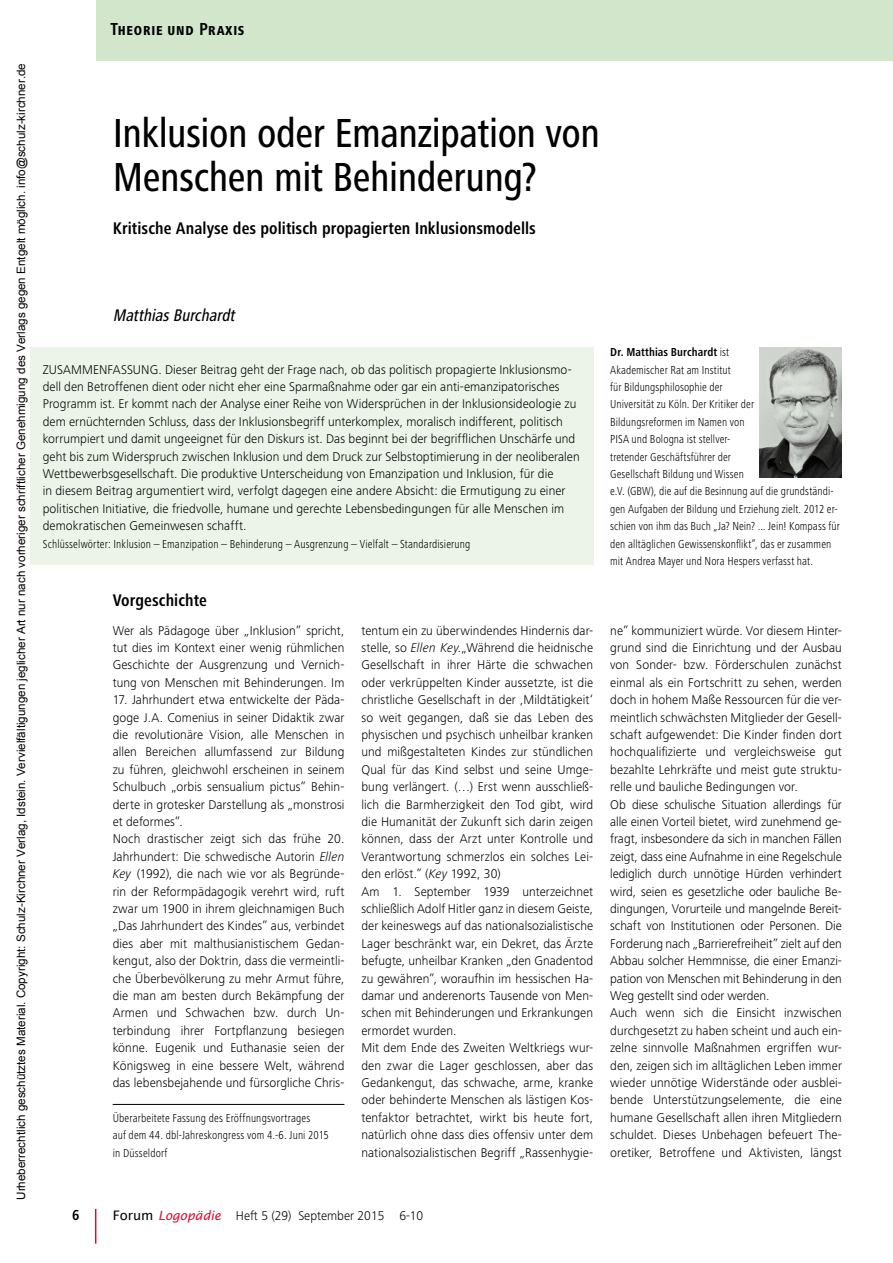
<style>
.page{position:relative;width:893px;height:1263px;background:#fff}
.page>*{position:absolute;margin:0;border:0;box-sizing:border-box;transform-origin:0 0}
.t1{font:500 condensed 42px/43.5px "Frutiger Next LT";letter-spacing:-.01em;color:#000}
.t2{font:700 condensed 17.4px "Frutiger Next LT";letter-spacing:.005em;color:#000}
.t3{font:italic 500 condensed 17.4px "Frutiger Next LT";color:#000}
.t4{font:700 condensed 15px "Frutiger Next LT";color:#000}
.t5{font:800 condensed 13.5px "Frutiger Next LT";letter-spacing:.055em;color:#000}
.t6{font:300 13.2px/17.4px "Frutiger Next LT";letter-spacing:.005em;color:#000}
.t7{font:300 condensed 12px/17.4px "Frutiger Next LT";letter-spacing:.005em;color:#000}
.t8{font:11.55px "Arial";color:#000}
.s1{font-weight:700;font-size:18px}
.s2{font-weight:700}
.s3{font-style:italic}
.s4{font-family:"Lucida Sans Unicode";font-weight:400}
.s5{font-family:"Lucida Sans";font-weight:400;font-style:italic;font-size:12.75px;color:#db0c2f}
</style>
<div class="page">
<hr style="left:95px;top:1209px;width:1px;height:34px;background:#db0c2f">
<div style="left:96px;top:0;width:797px;height:61px;background:#d1e6ca"></div>
<div style="left:30px;top:347px;width:563px;height:218px;background:#ecf4e9"></div>
<img style="left:759px;top:347px;width:83px;height:130px">
<hr style="left:113px;top:1104px;width:231px;height:1px;background:#000">
<p class="t8" style="left:14px;top:1200px;width:1138px;rotate:-90deg">Urheberrechtlich geschütztes Material. Copyright: Schulz-Kirchner Verlag, Idstein. Vervielfältigungen jeglicher Art nur nach vorheriger schriftlicher Genehmigung des Verlags gegen Entgelt möglich. info@schulz-kirchner.de</p>
<p class="t5" style="left:111px;top:23px;width:135px"><span class="s1">T</span>HEORIE UND <span class="s1">P</span>RAXIS</p>
<h1 class="t1" style="left:113px;top:111px;width:489px">Inklusion oder Emanzipation von<br>Menschen mit Behinderung?</h1>
<h2 class="t2" style="left:113px;top:219px;width:425px">Kritische Analyse des politisch propagierten Inklusionsmodells</h2>
<h2 class="t3" style="left:113px;top:306px;width:127px">MatthiasBurchardt</h2>
<p class="t6" style="left:43px;top:360px;width:539px">ZUSAMMENFASSUNG. Dieser Beitrag geht der Frage nach, ob das politisch propagierte Inklusionsmo&shy;dell den Betroffenen dient oder nicht eher eine Sparmaßnahme oder gar ein anti-emanzipatorisches Programm ist. Er kommt nach der Analyse einer Reihe von Widersprüchen in der Inklusionsideologie zu dem ernüchternden Schluss, dass der Inklusionsbegriff unterkomplex, moralisch indifferent, politisch korrumpiert und damit ungeeignet für den Diskurs ist. Das beginnt bei der begrifflichen Unschärfe und geht bis zum Widerspruch zwischen Inklusion und dem Druck zur Selbstoptimierung in der neoliberalen Wettbewerbsgesellschaft. Die produktive Unterscheidung von Emanzipation und Inklusion, für die<br>in diesem Beitrag argumentiert wird, verfolgt dagegen eine andere Absicht: die Ermutigung zu einer politischen Initiative, die friedvolle, humane und gerechte Lebensbedingungen für alle Menschen im demokratischen Gemeinwesen schafft.</p>
<p class="t7" style="left:43px;top:535px;width:429px">Schlüsselwörter: Inklusion – Emanzipation – Behinderung – Ausgrenzung – Vielfalt – Standardisierung</p>
<p class="t7" style="left:610px;top:343px;width:231px"><span class="s2">Dr. Matthias Burchardt</span> ist<br>Akademischer Rat am Institut<br>für Bildungsphilosophie der<br>Universität zu Köln. Der Kritiker der<br>Bildungsreformen im Namen von<br>PISA und Bologna ist stellver-<br>tretender Geschäftsführer der<br>Gesellschaft Bildung und Wissen<br>e.V. (GBW), die auf die Besinnung auf die grundständi&shy;gen Aufgaben der Bildung und Erziehung zielt. 2012 er&shy;schien von ihm das Buch „Ja? Nein? ... Jein! Kompass für den alltäglichen Gewissenskonflikt”, das er zusammen mit Andrea Mayer und Nora Hespers verfasst hat.</p>
<h2 class="t2" style="left:113px;top:590px;width:96px">Vorgeschichte</h2>
<p class="t6" style="left:113px;top:621px;width:233px;text-align:justify">Wer als Pädagoge über „Inklusion” spricht, tut dies im Kontext einer wenig rühmlichen Geschichte der Ausgrenzung und Vernich&shy;tung von Menschen mit Behinderungen. Im</p>
<p class="t6" style="left:113px;top:691px;width:233px">17. Jahrhundert etwa entwickelte der Päda&shy;goge J.A. Comenius in seiner Didaktik zwar die revolutionäre Vision, alle Menschen in allen Bereichen allumfassend zur Bildung zu führen, gleichwohl erscheinen in seinem Schulbuch „orbis sensualium pictus” Behin&shy;derte in grotesker Darstellung als „monstrosi et deformes”.<br>Noch drastischer zeigt sich das frühe 20.<br>Jahrhundert: Die schwedische Autorin <span class="s3">Ellen Key</span> (1992), die nach wie vor als Begründe&shy;rin der Reformpädagogik verehrt wird, ruft zwar um 1900 in ihrem gleichnamigen Buch „Das Jahrhundert des Kindes” aus, verbindet dies aber mit malthusianistischem Gedan&shy;kengut, also der Doktrin, dass die vermeintli&shy;che Überbevölkerung zu mehr Armut führe, die man am besten durch Bekämpfung der Armen und Schwachen bzw. durch Un&shy;terbindung ihrer Fortpflanzung besiegen könne. Eugenik und Euthanasie seien der Königsweg in eine bessere Welt, während das lebensbejahende und fürsorgliche Chris-</p>
<p class="t7" style="left:113px;top:1109px;width:218px">Überarbeitete Fassung des Eröffnungsvortrages<br>auf dem 44. dbl-Jahreskongress vom 4.-6. Juni 2015 in Düsseldorf</p>
<p class="t6" style="left:361px;top:621px;width:233px">tentum ein zu überwindendes Hindernis dar&shy;stelle, so <span class="s3">Ellen Key.</span>„Während die heidnische Gesellschaft in ihrer Härte die schwachen oder verkrüppelten Kinder aussetzte, ist die christliche Gesellschaft in der ‚Mildtätigkeit‘ so weit gegangen, daß sie das Leben des physischen und psychisch unheilbar kranken und mißgestalteten Kindes zur stündlichen Qual für das Kind selbst und seine Umge&shy;bung verlängert. (…) Erst wenn ausschließ&shy;lich die Barmherzigkeit den Tod gibt, wird die Humanität der Zukunft sich darin zeigen können, dass der Arzt unter Kontrolle und Verantwortung schmerzlos ein solches Lei&shy;den erlöst.” (<span class="s3">Key</span> 1992, 30)<br>Am 1. September 1939 unterzeichnet schließlich Adolf Hitler ganz in diesem Geiste, der keineswegs auf das nationalsozialistische Lager beschränkt war, ein Dekret, das Ärzte befugte, unheilbar Kranken „den Gnadentod zu gewähren”, woraufhin im hessischen Ha&shy;damar und anderenorts Tausende von Men&shy;schen mit Behinderungen und Erkrankungen ermordet wurden.<br>Mit dem Ende des Zweiten Weltkriegs wur&shy;den zwar die Lager geschlossen, aber das Gedankengut, das schwache, arme, kranke oder behinderte Menschen als lästigen Kos&shy;tenfaktor betrachtet, wirkt bis heute fort, natürlich ohne dass dies offensiv unter dem nationalsozialistischen Begriff „Rassenhygie-</p>
<p class="t6" style="left:610px;top:621px;width:233px">ne” kommuniziert würde. Vor diesem Hinter&shy;grund sind die Einrichtung und der Ausbau von Sonder- bzw. Förderschulen zunächst einmal als ein Fortschritt zu sehen, werden doch in hohem Maße Ressourcen für die ver&shy;meintlich schwächsten Mitglieder der Gesell&shy;schaft aufgewendet: Die Kinder finden dort hochqualifizierte und vergleichsweise gut bezahlte Lehrkräfte und meist gute struktu&shy;relle und bauliche Bedingungen vor.<br>Ob diese schulische Situation allerdings für alle einen Vorteil bietet, wird zunehmend ge&shy;fragt, insbesondere da sich in manchen Fällen zeigt, dass eine Aufnahme in eine Regelschule lediglich durch unnötige Hürden verhindert wird, seien es gesetzliche oder bauliche Be&shy;dingungen, Vorurteile und mangelnde Bereit&shy;schaft von Institutionen oder Personen. Die Forderung nach „Barrierefreiheit” zielt auf den Abbau solcher Hemmnisse, die einer Emanzi&shy;pation von Menschen mit Behinderung in den Weg gestellt sind oder werden.<br>Auch wenn sich die Einsicht inzwischen durchgesetzt zu haben scheint und auch ein&shy;zelne sinnvolle Maßnahmen ergriffen wur&shy;den, zeigen sich im alltäglichen Leben immer wieder unnötige Widerstände oder ausblei&shy;bende Unterstützungselemente, die eine humane Gesellschaft allen ihren Mitgliedern schuldet. Dieses Unbehagen befeuert The&shy;oretiker, Betroffene und Aktivisten, längst</p>
<p class="t4" style="left:72px;top:1206px;width:9px">6</p>
<p class="t6" style="left:113px;top:1207px;width:312px"><span class="s4">Forum</span> <span class="s5">Logopädie</span> Heft 5 (29) September 2015 6-10</p>
</div>
